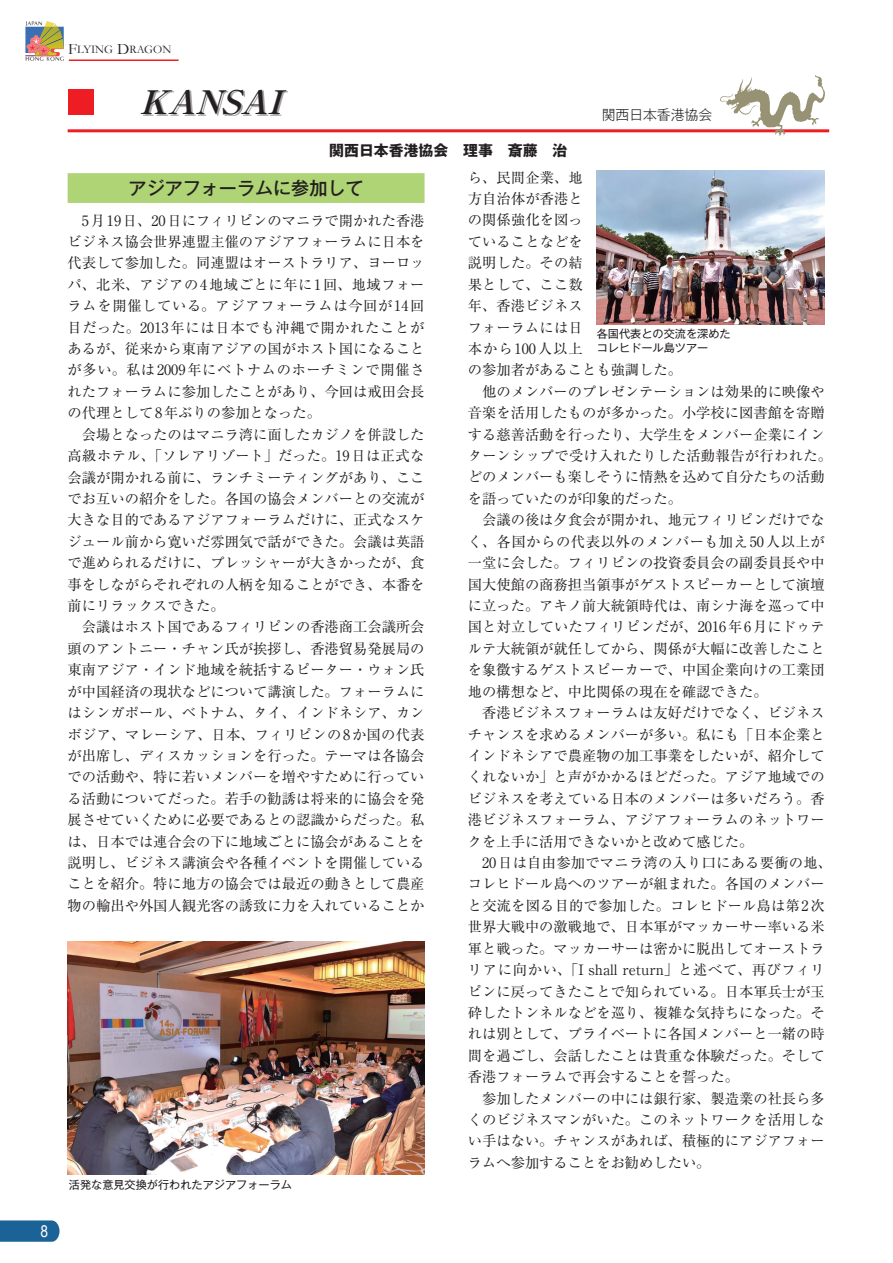
<style>
.page{position:relative;width:893px;height:1263px;background:#fff}
.page>*{position:absolute;margin:0;border:0;box-sizing:border-box;transform-origin:0 0}
.t1{font:italic 700 32.4px "Ryumin Pro";color:#231f20;scale:1.04 1}
.t2{font:500 18px "Gothic MB101 Pro";color:#231f20}
.t3{font:16.65px "Arial";color:#fff;scale:.83 1}
.t4{font:700 14.85px "Gothic MB101 Pro";color:#231f20}
.t5{font:14.25px/21.5px "Ryumin Pro";color:#231f20}
.t6{font:300 13.8px "Gothic MB101 Pro";color:#231f20}
.t7{font:11.7px "Garamond";color:#231f20}
.t8{font:11.1px/14.4px "Gothic MB101 Pro";color:#231f20}
.s1{font-size:15.9px}
</style>
<div class="page">
<hr style="left:69px;top:59px;width:110px;height:2px;background:#ee1d23">
<svg style="left:26px;top:21px;width:38px;height:40px;background:#b8a488"></svg>
<svg style="left:0;top:1220px;width:60px;height:22px"></svg>
<div style="left:68px;top:173px;width:357px;height:30px;background:#aed475"></div>
<div style="left:143px;top:91px;width:146px;height:25px;background:#231f20;opacity:.4"></div>
<hr style="left:68px;top:129px;width:761px;height:3px;background:#ee1d23">
<svg style="left:720px;top:75px;width:106px;height:62px"></svg>
<div style="left:68px;top:89px;width:25px;height:26px;background:#ee1d23"></div>
<img style="left:597px;top:171px;width:228px;height:153px">
<img style="left:68px;top:942px;width:356px;height:232px">
<p class="t3" style="left:40px;top:1220px;width:11px">8</p>
<p class="t7" style="left:68px;top:42px;width:105px"><span class="s1">F</span>LYING <span class="s1">D</span>RAGON</p>
<h1 class="t1" style="left:140px;top:76px;width:150px">KANSAI</h1>
<p class="t4" style="left:329px;top:138px;width:240px">関西日本香港協会　理事　斎藤　治</p>
<p class="t6" style="left:602px;top:103px;width:112px">関西日本香港協会</p>
<p class="t2" style="left:129px;top:173px;width:236px">アジアフォーラムに参加して</p>
<p class="t5" style="left:68px;top:208px;width:358px">　5月19日、20日にフィリピンのマニラで開かれた香港ビジネス協会世界連盟主催のアジアフォーラムに日本を代表して参加した。同連盟はオーストラリア、ヨーロッパ、北米、アジアの4地域ごとに年に1回、地域フォーラムを開催している。アジアフォーラムは今回が14回目だった。2013年には日本でも沖縄で開かれたことがあるが、従来から東南アジアの国がホスト国になることが多い。私は2009年にベトナムのホーチミンで開催されたフォーラムに参加したことがあり、今回は戒田会長の代理として8年ぶりの参加となった。<br>　会場となったのはマニラ湾に面したカジノを併設した高級ホテル、「ソレアリゾート」だった。19日は正式な会議が開かれる前に、ランチミーティングがあり、ここでお互いの紹介をした。各国の協会メンバーとの交流が大きな目的であるアジアフォーラムだけに、正式なスケジュール前から寛いだ雰囲気で話ができた。会議は英語で進められるだけに、プレッシャーが大きかったが、食事をしながらそれぞれの人柄を知ることができ、本番を前にリラックスできた。<br>　会議はホスト国であるフィリピンの香港商工会議所会頭のアントニー・チャン氏が挨拶し、香港貿易発展局の東南アジア・インド地域を統括するピーター・ウォン氏が中国経済の現状などについて講演した。フォーラムにはシンガポール、ベトナム、タイ、インドネシア、カンボジア、マレーシア、日本、フィリピンの8か国の代表が出席し、ディスカッションを行った。テーマは各協会での活動や、特に若いメンバーを増やすために行っている活動についてだった。若手の勧誘は将来的に協会を発展させていくために必要であるとの認識からだった。私は、日本では連合会の下に地域ごとに協会があることを説明し、ビジネス講演会や各種イベントを開催していることを紹介。特に地方の協会では最近の動きとして農産物の輸出や外国人観光客の誘致に力を入れていることか</p>
<p class="t8" style="left:69px;top:1176px;width:225px">活発な意見交換が行われたアジアフォーラム</p>
<p class="t5" style="left:468px;top:166px;width:366px">ら、民間企業、地<br>方自治体が香港と<br>の関係強化を図っ<br>ていることなどを<br>説明した。その結<br>果として、ここ数<br>年、香港ビジネス<br>フォーラムには日<br>本から100人以上<br>の参加者があることも強調した。<br>　他のメンバーのプレゼンテーションは効果的に映像や音楽を活用したものが多かった。小学校に図書館を寄贈する慈善活動を行ったり、大学生をメンバー企業にインターンシップで受け入れたりした活動報告が行われた。どのメンバーも楽しそうに情熱を込めて自分たちの活動を語っていたのが印象的だった。<br>　会議の後は夕食会が開かれ、地元フィリピンだけでなく、各国からの代表以外のメンバーも加え50人以上が一堂に会した。フィリピンの投資委員会の副委員長や中国大使館の商務担当領事がゲストスピーカーとして演壇に立った。アキノ前大統領時代は、南シナ海を巡って中国と対立していたフィリピンだが、2016年6月にドゥテルテ大統領が就任してから、関係が大幅に改善したことを象徴するゲストスピーカーで、中国企業向けの工業団地の構想など、中比関係の現在を確認できた。<br>　香港ビジネスフォーラムは友好だけでなく、ビジネスチャンスを求めるメンバーが多い。私にも「日本企業とインドネシアで農産物の加工事業をしたいが、紹介してくれないか」と声がかかるほどだった。アジア地域でのビジネスを考えている日本のメンバーは多いだろう。香港ビジネスフォーラム、アジアフォーラムのネットワークを上手に活用できないかと改めて感じた。<br>　20日は自由参加でマニラ湾の入り口にある要衝の地、コレヒドール島へのツアーが組まれた。各国のメンバーと交流を図る目的で参加した。コレヒドール島は第2次世界大戦中の激戦地で、日本軍がマッカーサー率いる米軍と戦った。マッカーサーは密かに脱出してオーストラリアに向かい、「I shall return」と述べて、再びフィリピンに戻ってきたことで知られている。日本軍兵士が玉砕したトンネルなどを巡り、複雑な気持ちになった。それは別として、プライベートに各国メンバーと一緒の時間を過ごし、会話したことは貴重な体験だった。そして香港フォーラムで再会することを誓った。<br>　参加したメンバーの中には銀行家、製造業の社長ら多くのビジネスマンがいた。このネットワークを活用しない手はない。チャンスがあれば、積極的にアジアフォーラムへ参加することをお勧めしたい。</p>
<p class="t8" style="left:597px;top:325px;width:135px">各国代表との交流を深めたコレヒドール島ツアー</p>
</div>
